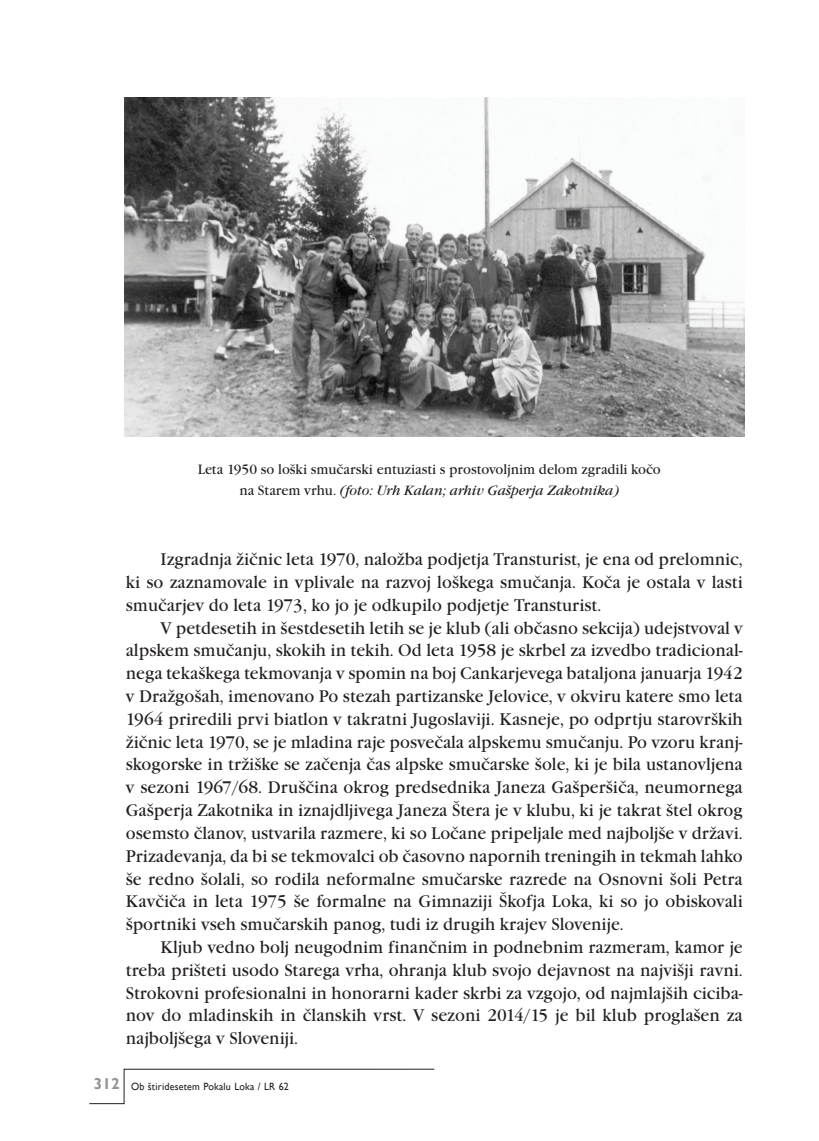
<style>
.page{position:relative;width:819px;height:1141px;background:#fff}
.page>*{position:absolute;margin:0;border:0;box-sizing:border-box;transform-origin:0 0}
.Body__7_first_line{font:17.5px/22.8px "Garamond Itc TEE";color:#231f20;text-align:justify;scale:.95 1}
.Tekst_k_sliki_levo{font:14px/21px "Garamond Itc TEE";color:#231f20;text-align:center;scale:.95 1}
.t1{font:10.5px "Gill Sans";letter-spacing:.02em;color:#231f20;scale:.95 1}
.s1{font-style:italic}
.s2{font-weight:700;font-size:15.75px;color:#939598}
</style>
<div class="page">
<svg style="left:89px;top:1069px;width:345px;height:35px"></svg>
<img style="left:124px;top:98px;width:620px;height:339px">
<p class="Tekst_k_sliki_levo" style="left:198px;top:459px;width:489px">Leta 1950 so loški smučarski entuziasti s prostovoljnim delom zgradili kočo na Starem vrhu. <span class="s1">(foto: Urh Kalan; arhiv Gašperja Zakotnika)</span></p>
<p class="Body__7_first_line" style="left:126px;top:548px;width:651px;text-indent:35px">Izgradnja žičnic leta 1970, naložba podjetja Transturist, je ena od prelomnic, ki so zaznamovale in vplivale na razvoj loškega smučanja. Koča je ostala v lasti smučarjev do leta 1973, ko jo je odkupilo podjetje Transturist.</p>
<p class="Body__7_first_line" style="left:126px;top:616px;width:651px;text-indent:35px">V petdesetih in šestdesetih letih se je klub (ali občasno sekcija) udejstvoval v alpskem smučanju, skokih in tekih. Od leta 1958 je skrbel za izvedbo tradicional&shy;nega tekaškega tekmovanja v spomin na boj Cankarjevega bataljona januarja 1942 v Dražgošah, imenovano Po stezah partizanske Jelovice, v okviru katere smo leta 1964 priredili prvi biatlon v takratni Jugoslaviji. Kasneje, po odprtju starovrških žičnic leta 1970, se je mladina raje posvečala alpskemu smučanju. Po vzoru kranj&shy;skogorske in tržiške se začenja čas alpske smučarske šole, ki je bila ustanovljena v sezoni 1967/68. Druščina okrog predsednika Janeza Gašperšiča, neumornega Gašperja Zakotnika in iznajdljivega Janeza Štera je v klubu, ki je takrat štel okrog osemsto članov, ustvarila razmere, ki so Ločane pripeljale med najboljše v državi.<br>Prizadevanja, da bi se tekmovalci ob časovno napornih treningih in tekmah lahko še redno šolali, so rodila neformalne smučarske razrede na Osnovni šoli Petra Kavčiča in leta 1975 še formalne na Gimnaziji Škofja Loka, ki so jo obiskovali športniki vseh smučarskih panog, tudi iz drugih krajev Slovenije.</p>
<p class="Body__7_first_line" style="left:126px;top:936px;width:651px;text-indent:35px">Kljub vedno bolj neugodnim finančnim in podnebnim razmeram, kamor je treba prišteti usodo Starega vrha, ohranja klub svojo dejavnost na najvišji ravni.<br>Strokovni profesionalni in honorarni kader skrbi za vzgojo, od najmlajših ciciba&shy;nov do mladinskih in članskih vrst. V sezoni 2014/15 je bil klub proglašen za najboljšega v Sloveniji.</p>
<p class="t1" style="left:94px;top:1080px;width:207px"><span class="s2">312</span> Ob štiridesetem Pokalu Loka / LR 62</p>
</div>
